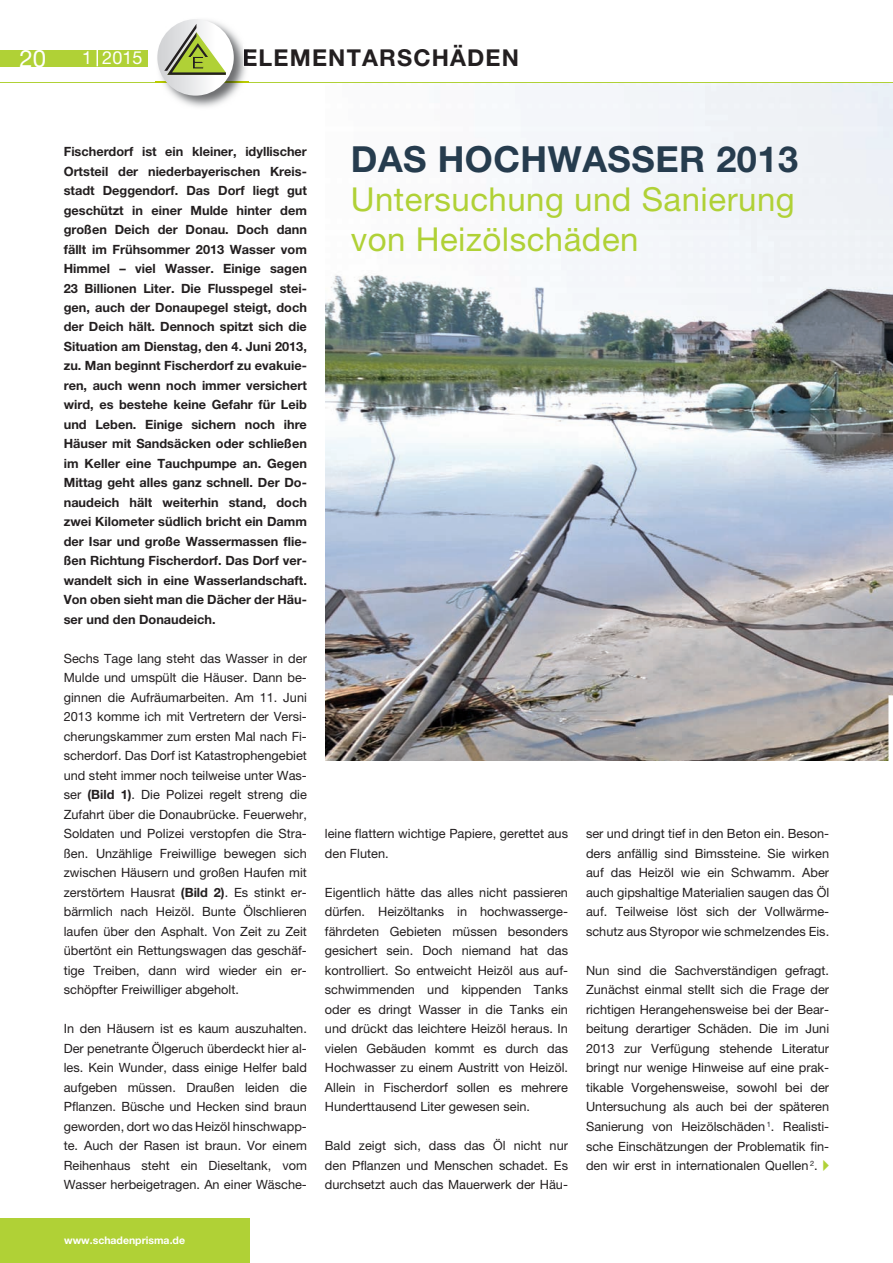
<style>
.page{position:relative;width:893px;height:1263px;background:#fff}
.page>*{position:absolute;margin:0;border:0;box-sizing:border-box;transform-origin:0 0}
.t1{font:700 36px "Helvetica Neue";letter-spacing:.015em;color:#263c4e}
.t2{font:33px/39.6px "Helvetica Neue";letter-spacing:.015em;color:#b0d136}
.t3{font:24px "Helvetica Neue";color:#fff}
.t4{font:700 23.25px "Helvetica Neue";letter-spacing:.05em;color:#231f20}
.t5{font:18px "Helvetica Neue";color:#fff}
.t6{font:12.75px/19.5px "Helvetica Neue";color:#231f20;text-align:justify}
.t7{font:700 12.75px/19.5px "Helvetica Neue";color:#231f20;text-align:justify}
.t8{font:700 10.5px "Helvetica Neue";color:#fff}
.s1{font-weight:700}
</style>
<div class="page">
<img style="left:325px;top:83px;width:568px;height:677px">
<div style="left:0;top:1219px;width:249px;height:44px;background:#b0d136"></div>
<hr style="left:0;top:82px;width:893px;height:1px;background:#b0d136">
<div style="left:0;top:50px;width:148px;height:16px;background:#b0d136"></div>
<svg style="left:97px;top:50px;width:1px;height:16px"></svg>
<img style="left:156px;top:20px;width:92px;height:87px">
<img style="left:156px;top:82px;width:92px;height:1px">
<img style="left:244px;top:45px;width:4px;height:21px">
<svg style="left:157px;top:19px;width:77px;height:77px"></svg>
<svg style="left:164px;top:56px;width:62px;height:19px"></svg>
<svg style="left:888px;top:695px;width:5px;height:66px"></svg>
<h3 class="t3" style="left:20px;top:44px;width:28px">20</h3>
<h3 class="t5" style="left:82px;top:47px;width:62px">1 2015</h3>
<h3 class="t4" style="left:242px;top:43px;width:278px">ELEMENTARSCHÄDEN</h3>
<p class="t7" style="left:64px;top:141px;width:245px">Fischerdorf ist ein kleiner, idyllischer Ortsteil der niederbayerischen Kreis&shy;stadt Deggendorf. Das Dorf liegt gut geschützt in einer Mulde hinter dem großen Deich der Donau. Doch dann fällt im Frühsommer 2013 Wasser vom Himmel – viel Wasser. Einige sagen 23 Billionen Liter. Die Flusspegel stei&shy;gen, auch der Donaupegel steigt, doch der Deich hält. Dennoch spitzt sich die Situation am Dienstag, den 4. Juni 2013, zu. Man beginnt Fischerdorf zu evakuie&shy;ren, auch wenn noch immer versichert wird, es bestehe keine Gefahr für Leib und Leben. Einige sichern noch ihre Häuser mit Sandsäcken oder schließen im Keller eine Tauchpumpe an. Gegen Mittag geht alles ganz schnell. Der Do&shy;naudeich hält weiterhin stand, doch zwei Kilometer südlich bricht ein Damm der Isar und große Wassermassen flie&shy;ßen Richtung Fischerdorf. Das Dorf ver&shy;wandelt sich in eine Wasserlandschaft.<br>Von oben sieht man die Dächer der Häu&shy;ser und den Donaudeich.</p>
<p class="t6" style="left:64px;top:648px;width:245px">Sechs Tage lang steht das Wasser in der Mulde und umspült die Häuser. Dann be&shy;ginnen die Aufräumarbeiten. Am 11. Juni 2013 komme ich mit Vertretern der Versi&shy;cherungskammer zum ersten Mal nach Fi&shy;scherdorf. Das Dorf ist Katastrophengebiet und steht immer noch teilweise unter Was&shy;ser <span class="s1">(Bild 1)</span>. Die Polizei regelt streng die Zufahrt über die Donaubrücke. Feuerwehr, Soldaten und Polizei verstopfen die Stra&shy;ßen. Unzählige Freiwillige bewegen sich zwischen Häusern und großen Haufen mit zerstörtem Hausrat <span class="s1">(Bild 2)</span>. Es stinkt er&shy;bärmlich nach Heizöl. Bunte Ölschlieren laufen über den Asphalt. Von Zeit zu Zeit übertönt ein Rettungswagen das geschäf&shy;tige Treiben, dann wird wieder ein er&shy;schöpfter Freiwilliger abgeholt.</p>
<p class="t6" style="left:64px;top:1019px;width:245px">In den Häusern ist es kaum auszuhalten.<br>Der penetrante Ölgeruch überdeckt hier al&shy;les. Kein Wunder, dass einige Helfer bald aufgeben müssen. Draußen leiden die Pflanzen. Büsche und Hecken sind braun geworden, dort wo das Heizöl hinschwapp&shy;te. Auch der Rasen ist braun. Vor einem Reihenhaus steht ein Dieseltank, vom Wasser herbeigetragen. An einer Wäsche-</p>
<p class="t8" style="left:64px;top:1233px;width:122px">www.schadenprisma.de</p>
<h1 class="t1" style="left:351px;top:137px;width:449px">DAS HOCHWASSER 2013</h1>
<h2 class="t2" style="left:351px;top:179px;width:445px">Untersuchung und Sanierung von Heizölschäden</h2>
<p class="t6" style="left:325px;top:824px;width:245px">leine flattern wichtige Papiere, gerettet aus den Fluten.</p>
<p class="t6" style="left:325px;top:882px;width:245px">Eigentlich hätte das alles nicht passieren dürfen. Heizöltanks in hochwasserge&shy;fährdeten Gebieten müssen besonders gesichert sein. Doch niemand hat das kontrolliert. So entweicht Heizöl aus auf&shy;schwimmenden und kippenden Tanks oder es dringt Wasser in die Tanks ein und drückt das leichtere Heizöl heraus. In vielen Gebäuden kommt es durch das Hochwasser zu einem Austritt von Heizöl.<br>Allein in Fischerdorf sollen es mehrere Hunderttausend Liter gewesen sein.</p>
<p class="t6" style="left:325px;top:1136px;width:245px">Bald zeigt sich, dass das Öl nicht nur den Pflanzen und Menschen schadet. Es durchsetzt auch das Mauerwerk der Häu-</p>
<p class="t6" style="left:586px;top:824px;width:245px">ser und dringt tief in den Beton ein. Beson&shy;ders anfällig sind Bimssteine. Sie wirken auf das Heizöl wie ein Schwamm. Aber auch gipshaltige Materialien saugen das Öl auf. Teilweise löst sich der Vollwärme&shy;schutz aus Styropor wie schmelzendes Eis.</p>
<p class="t6" style="left:586px;top:960px;width:245px">Nun sind die Sachverständigen gefragt.<br>Zunächst einmal stellt sich die Frage der richtigen Herangehensweise bei der Bear&shy;beitung derartiger Schäden. Die im Juni 2013 zur Verfügung stehende Literatur bringt nur wenige Hinweise auf eine prak&shy;tikable Vorgehensweise, sowohl bei der Untersuchung als auch bei der späteren Sanierung von Heizölschäden <sup>1</sup>. Realisti&shy;sche Einschätzungen der Problematik fin&shy;den wir erst in internationalen Quellen <sup>2</sup>.</p>
</div>
